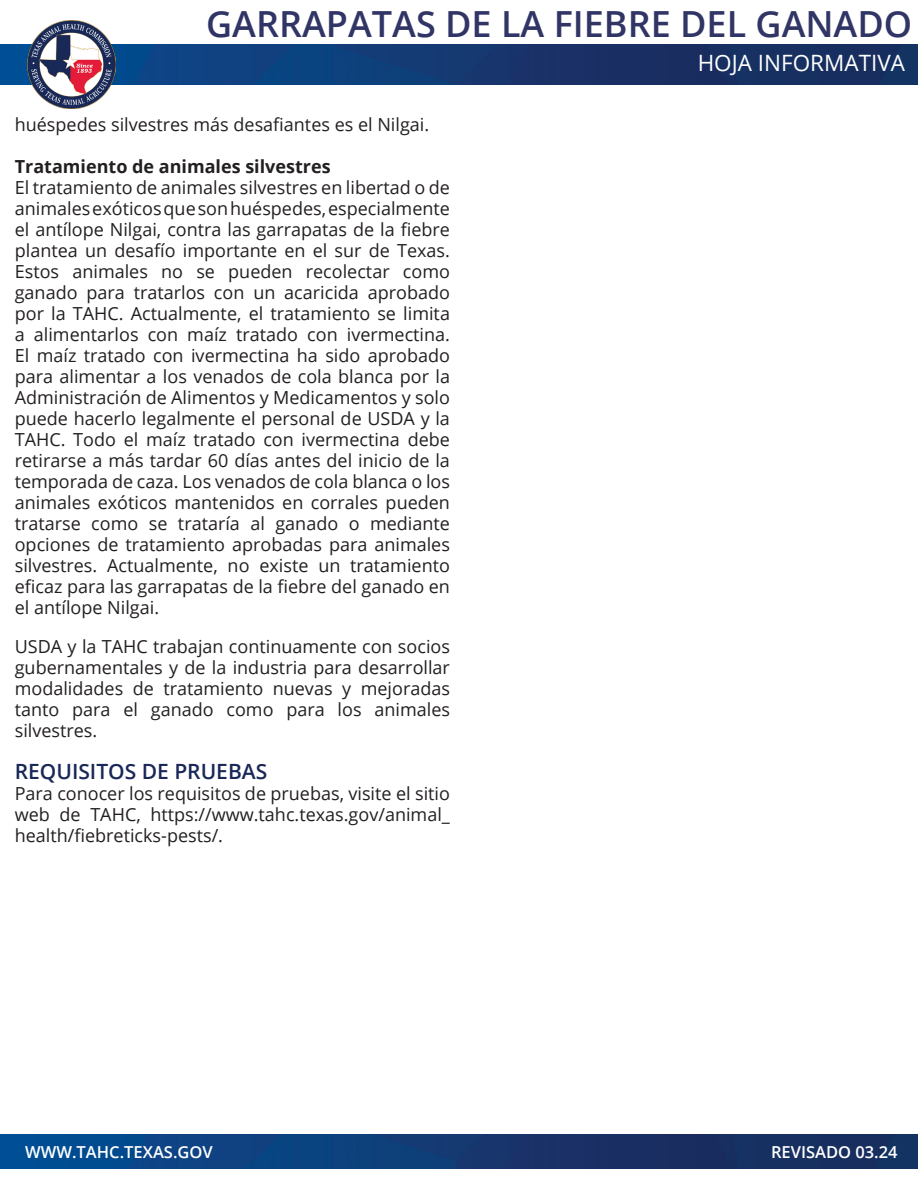
<style>
.page{position:relative;width:918px;height:1188px;background:#fff}
.page>*{position:absolute;margin:0;border:0;box-sizing:border-box;transform-origin:0 0}
.t1{font:600 36px "Open Sans";color:#303566}
.t2{font:22.5px "Open Sans";color:#fff}
.t3{font:600 21px "Open Sans";color:#192858}
.t4{font:18px/21px "Open Sans";color:#231f20;text-align:justify}
.t5{font:700 18px "Open Sans";color:#231f20}
.t6{font:600 16.5px "Open Sans";color:#fff}
</style>
<div class="page">
<img style="left:0;top:44px;width:918px;height:41px">
<img style="left:27px;top:20px;width:89px;height:89px">
<img style="left:0;top:1134px;width:918px;height:35px">
<p class="t1" style="left:206px;top:0;width:708px">GARRAPATAS DE LA FIEBRE DEL GANADO</p>
<p class="t2" style="left:698px;top:48px;width:209px">HOJA INFORMATIVA</p>
<p class="t4" style="left:15px;top:113px;width:416px">huéspedes silvestres más desafiantes es el Nilgai.</p>
<p class="t5" style="left:15px;top:153px;width:317px">Tratamiento de animales silvestres</p>
<p class="t4" style="left:15px;top:176px;width:437px">El tratamiento de animales silvestres en libertad o de animales exóticos que son huéspedes, especialmente el antílope Nilgai, contra las garrapatas de la fiebre plantea un desafío importante en el sur de Texas.<br>Estos animales no se pueden recolectar como ganado para tratarlos con un acaricida aprobado por la TAHC. Actualmente, el tratamiento se limita a alimentarlos con maíz tratado con ivermectina.<br>El maíz tratado con ivermectina ha sido aprobado para alimentar a los venados de cola blanca por la Administración de Alimentos y Medicamentos y solo puede hacerlo legalmente el personal de USDA y la TAHC. Todo el maíz tratado con ivermectina debe retirarse a más tardar 60 días antes del inicio de la temporada de caza. Los venados de cola blanca o los animales exóticos mantenidos en corrales pueden tratarse como se trataría al ganado o mediante opciones de tratamiento aprobadas para animales silvestres. Actualmente, no existe un tratamiento eficaz para las garrapatas de la fiebre del ganado en el antílope Nilgai.</p>
<p class="t4" style="left:15px;top:635px;width:437px">USDA y la TAHC trabajan continuamente con socios gubernamentales y de la industria para desarrollar modalidades de tratamiento nuevas y mejoradas tanto para el ganado como para los animales silvestres.</p>
<p class="t3" style="left:15px;top:757px;width:254px">REQUISITOS DE PRUEBAS</p>
<p class="t4" style="left:15px;top:782px;width:437px">Para conocer los requisitos de pruebas, visite el sitio web de TAHC, https://www.tahc.texas.gov/animal_ health/fiebreticks-pests/.</p>
<p class="t6" style="left:25px;top:1140px;width:189px">WWW.TAHC.TEXAS.GOV</p>
<p class="t6" style="left:771px;top:1140px;width:128px">REVISADO 03.24</p>
</div>
